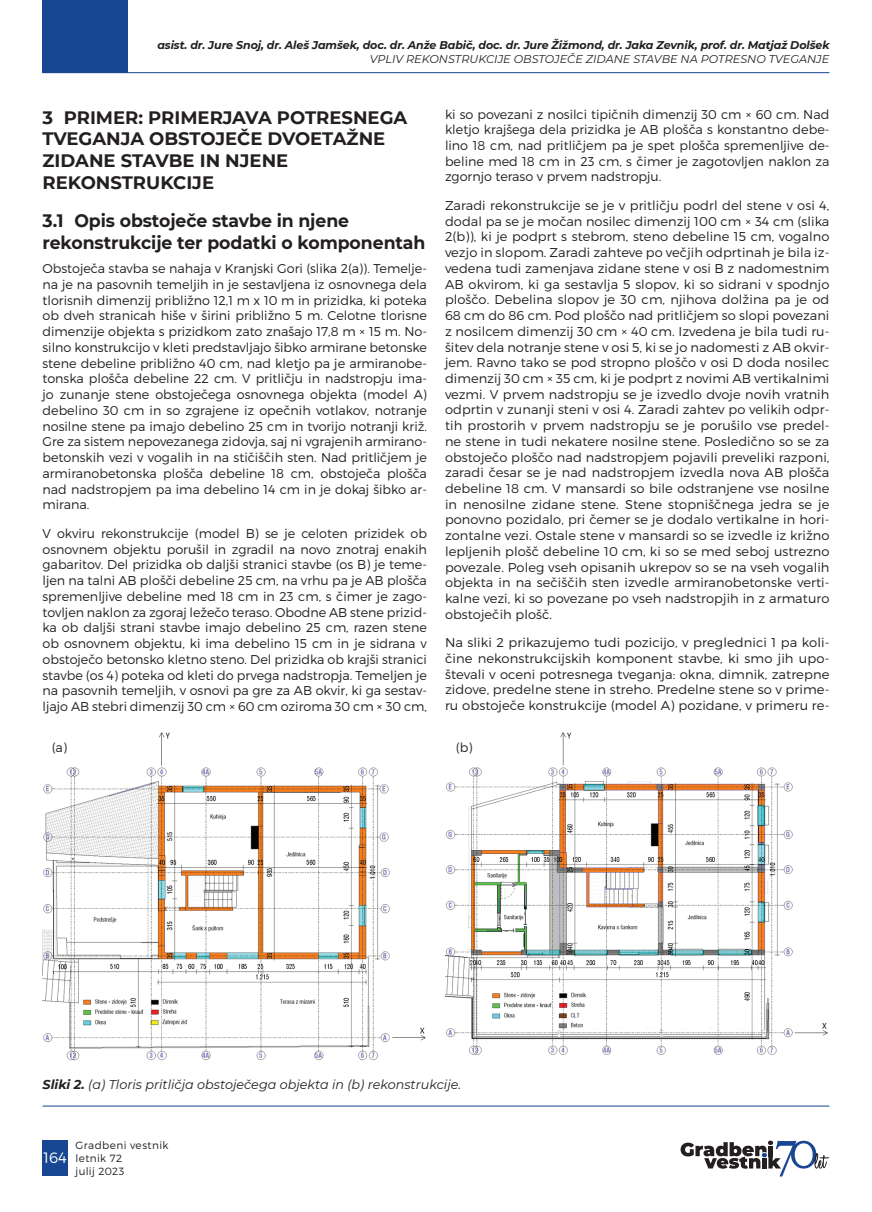
<style>
.page{position:relative;width:872px;height:1212px;background:#fff}
.page>*{position:absolute;margin:0;border:0;box-sizing:border-box;transform-origin:0 0}
.t1{font:700 18px/21.6px "Montserrat";letter-spacing:-.005em;color:#231f20}
.t2{font:700 18px/21.6px "Montserrat";letter-spacing:-.005em;color:#231f20;scale:.96 1}
.t3{font:300 15px "Montserrat";color:#fff}
.t4{font:300 12.75px/15.8px "Montserrat";color:#231f20;text-align:justify}
.t5{font:italic 12.75px "Montserrat";color:#231f20}
.t6{font:italic 700 11.25px "Montserrat";letter-spacing:-.005em;color:#231f20}
.t7{font:italic 11.25px "Montserrat";color:#231f20}
.t8{font:300 10.5px/12.6px "Montserrat";letter-spacing:.035em;color:#231f20}
.s1{font-weight:700}
</style>
<div class="page">
<div style="left:43px;top:1140px;width:25px;height:36px;background:#194692"></div>
<svg style="left:680px;top:1140px;width:149px;height:36px"></svg>
<div style="left:43px;top:0;width:85px;height:72px;background:#194692"></div>
<hr style="left:43px;top:72px;width:786px;height:1px;background:#194692">
<hr style="left:43px;top:1106px;width:786px;height:1px;background:#194692">
<img style="left:43px;top:732px;width:383px;height:329px">
<img style="left:445px;top:732px;width:383px;height:323px">
<p class="t6" style="left:157px;top:37px;width:673px">asist. dr. Jure Snoj, dr. Aleš Jamšek, doc. dr. Anže Babič, doc. dr. Jure Žižmond, dr. Jaka Zevnik, prof. dr. Matjaž Dolšek</p>
<p class="t7" style="left:370px;top:51px;width:461px">VPLIV REKONSTRUKCIJE OBSTOJEČE ZIDANE STAVBE NA POTRESNO TVEGANJE</p>
<h1 class="t1" style="left:43px;top:106px;width:366px">3 PRIMER: PRIMERJAVA POTRESNEGA<br>TVEGANJA OBSTOJEČE DVOETAŽNE<br>ZIDANE STAVBE IN NJENE<br>REKONSTRUKCIJE</h1>
<h1 class="t2" style="left:43px;top:209px;width:400px">3.1 Opis obstoječe stavbe in njene rekonstrukcije ter podatki o komponentah</h1>
<p class="t4" style="left:43px;top:260px;width:386px">Obstoječa stavba se nahaja v Kranjski Gori (slika 2(a)). Temelje&shy;na je na pasovnih temeljih in je sestavljena iz osnovnega dela tlorisnih dimenzij približno 12,1 m x 10 m in prizidka, ki poteka ob dveh stranicah hiše v širini približno 5 m. Celotne tlorisne dimenzije objekta s prizidkom zato znašajo 17,8 m × 15 m. No&shy;silno konstrukcijo v kleti predstavljajo šibko armirane betonske stene debeline približno 40 cm, nad kletjo pa je armiranobe&shy;tonska plošča debeline 22 cm. V pritličju in nadstropju ima&shy;jo zunanje stene obstoječega osnovnega objekta (model A) debelino 30 cm in so zgrajene iz opečnih votlakov, notranje nosilne stene pa imajo debelino 25 cm in tvorijo notranji križ.<br>Gre za sistem nepovezanega zidovja, saj ni vgrajenih armirano&shy;betonskih vezi v vogalih in na stičiščih sten. Nad pritličjem je armiranobetonska plošča debeline 18 cm, obstoječa plošča nad nadstropjem pa ima debelino 14 cm in je dokaj šibko ar&shy;mirana.</p>
<p class="t4" style="left:43px;top:525px;width:386px">V okviru rekonstrukcije (model B) se je celoten prizidek ob osnovnem objektu porušil in zgradil na novo znotraj enakih gabaritov. Del prizidka ob daljši stranici stavbe (os B) je teme&shy;ljen na talni AB plošči debeline 25 cm, na vrhu pa je AB plošča spremenljive debeline med 18 cm in 23 cm, s čimer je zago&shy;tovljen naklon za zgoraj ležečo teraso. Obodne AB stene prizid&shy;ka ob daljši strani stavbe imajo debelino 25 cm, razen stene ob osnovnem objektu, ki ima debelino 15 cm in je sidrana v obstoječo betonsko kletno steno. Del prizidka ob krajši stranici stavbe (os 4) poteka od kleti do prvega nadstropja. Temeljen je na pasovnih temeljih, v osnovi pa gre za AB okvir, ki ga sestav&shy;ljajo AB stebri dimenzij 30 cm × 60 cm oziroma 30 cm × 30 cm,</p>
<p class="t4" style="left:445px;top:106px;width:386px">ki so povezani z nosilci tipičnih dimenzij 30 cm × 60 cm. Nad kletjo krajšega dela prizidka je AB plošča s konstantno debe&shy;lino 18 cm, nad pritličjem pa je spet plošča spremenljive de&shy;beline med 18 cm in 23 cm, s čimer je zagotovljen naklon za zgornjo teraso v prvem nadstropju.</p>
<p class="t4" style="left:445px;top:197px;width:386px">Zaradi rekonstrukcije se je v pritličju podrl del stene v osi 4, dodal pa se je močan nosilec dimenzij 100 cm × 34 cm (slika 2(b)), ki je podprt s stebrom, steno debeline 15 cm, vogalno vezjo in slopom. Zaradi zahteve po večjih odprtinah je bila iz&shy;vedena tudi zamenjava zidane stene v osi B z nadomestnim AB okvirom, ki ga sestavlja 5 slopov, ki so sidrani v spodnjo ploščo. Debelina slopov je 30 cm, njihova dolžina pa je od 68 cm do 86 cm. Pod ploščo nad pritličjem so slopi povezani z nosilcem dimenzij 30 cm × 40 cm. Izvedena je bila tudi ru&shy;šitev dela notranje stene v osi 5, ki se jo nadomesti z AB okvir&shy;jem. Ravno tako se pod stropno ploščo v osi D doda nosilec dimenzij 30 cm × 35 cm, ki je podprt z novimi AB vertikalnimi vezmi. V prvem nadstropju se je izvedlo dvoje novih vratnih odprtin v zunanji steni v osi 4. Zaradi zahtev po velikih odpr&shy;tih prostorih v prvem nadstropju se je porušilo vse predel&shy;ne stene in tudi nekatere nosilne stene. Posledično so se za obstoječo ploščo nad nadstropjem pojavili preveliki razponi, zaradi česar se je nad nadstropjem izvedla nova AB plošča debeline 18 cm. V mansardi so bile odstranjene vse nosilne in nenosilne zidane stene. Stene stopniščnega jedra se je ponovno pozidalo, pri čemer se je dodalo vertikalne in hori&shy;zontalne vezi. Ostale stene v mansardi so se izvedle iz križno lepljenih plošč debeline 10 cm, ki so se med seboj ustrezno povezale. Poleg vseh opisanih ukrepov so se na vseh vogalih objekta in na sečiščih sten izvedle armiranobetonske verti&shy;kalne vezi, ki so povezane po vseh nadstropjih in z armaturo obstoječih plošč.</p>
<p class="t4" style="left:445px;top:635px;width:386px">Na sliki 2 prikazujemo tudi pozicijo, v preglednici 1 pa koli&shy;čine nekonstrukcijskih komponent stavbe, ki smo jih upo&shy;števali v oceni potresnega tveganja: okna, dimnik, zatrepne zidove, predelne stene in streho. Predelne stene so v prime&shy;ru obstoječe konstrukcije (model A) pozidane, v primeru re-</p>
<p class="t4" style="left:52px;top:740px;width:17px">(a)</p>
<p class="t4" style="left:456px;top:740px;width:18px">(b)</p>
<p class="t5" style="left:43px;top:1075px;width:420px"><span class="s1">Sliki 2.</span> (a) Tloris pritličja obstoječega objekta in (b) rekonstrukcije.</p>
<p class="t3" style="left:44px;top:1149px;width:25px">164</p>
<p class="t8" style="left:75px;top:1139px;width:94px">Gradbeni vestnik letnik 72<br>julij 2023</p>
</div>
